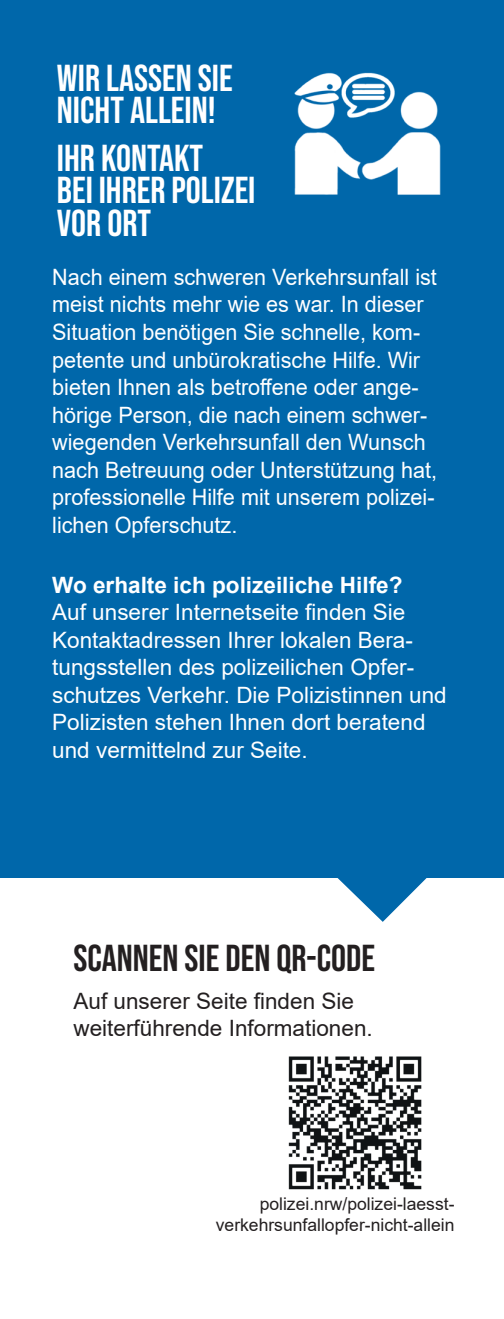
<style>
.page{position:relative;width:504px;height:1319px;background:#fff}
.page>*{position:absolute;margin:0;border:0;box-sizing:border-box;transform-origin:0 0}
.t1{font:37.5px/32.5px "Bebas Neue";color:#fff}
.t2{font:37.5px "Bebas Neue";color:#231f20}
.t3{font:22.5px/27.5px "Arial";color:#fff;scale:.96 1}
.t4{font:22.5px/27.5px "Arial";color:#fff}
.t5{font:22.5px/27.5px "Arial";color:#231f20}
.t6{font:700 22.5px "Arial";color:#fff}
.t7{font:17.5px/21px "Arial";color:#231f20;text-align:right}
</style>
<div class="page">
<div style="left:0;top:0;width:503px;height:877px;background:#0067aa"></div>
<img style="left:294px;top:72px;width:147px;height:123px">
<svg style="left:331px;top:877px;width:102px;height:44px"></svg>
<img style="left:288px;top:1056px;width:134px;height:134px">
<h1 class="t1" style="left:57px;top:61px;width:177px">WIR LASSEN SIE<br>NICHT ALLEIN!</h1>
<h1 class="t1" style="left:57px;top:141px;width:200px">IHR KONTAKT<br>BEI IHRER POLIZEI<br>VOR ORT</h1>
<p class="t3" style="left:52px;top:263px;width:402px">Nach einem schweren Verkehrsunfall ist meist nichts mehr wie es war. In dieser Situation benötigen Sie schnelle, kom&shy;petente und unbürokratische Hilfe. Wir bieten Ihnen als betroffene oder ange&shy;hörige Person, die nach einem schwer&shy;wiegenden Verkehrsunfall den Wunsch nach Betreuung oder Unterstützung hat, professionelle Hilfe mit unserem polizei&shy;lichen Opferschutz.</p>
<p class="t6" style="left:52px;top:569px;width:351px">Wo erhalte ich polizeiliche Hilfe?</p>
<p class="t4" style="left:52px;top:598px;width:395px">Auf unserer Internetseite finden Sie Kontaktadressen Ihrer lokalen Bera&shy;tungsstellen des polizeilichen Opfer&shy;schutzes Verkehr. Die Polizistinnen und Polizisten stehen Ihnen dort beratend und vermittelnd zur Seite.</p>
<h1 class="t2" style="left:73px;top:937px;width:303px">SCANNEN SIE DEN QR-CODE</h1>
<p class="t5" style="left:73px;top:986px;width:300px">Auf unserer Seite finden Sie weiterführende Informationen.</p>
<p class="t7" style="left:215px;top:1192px;width:240px">polizei.nrw/polizei-laesst&shy;verkehrsunfallopfer-nicht-allein</p>
</div>
